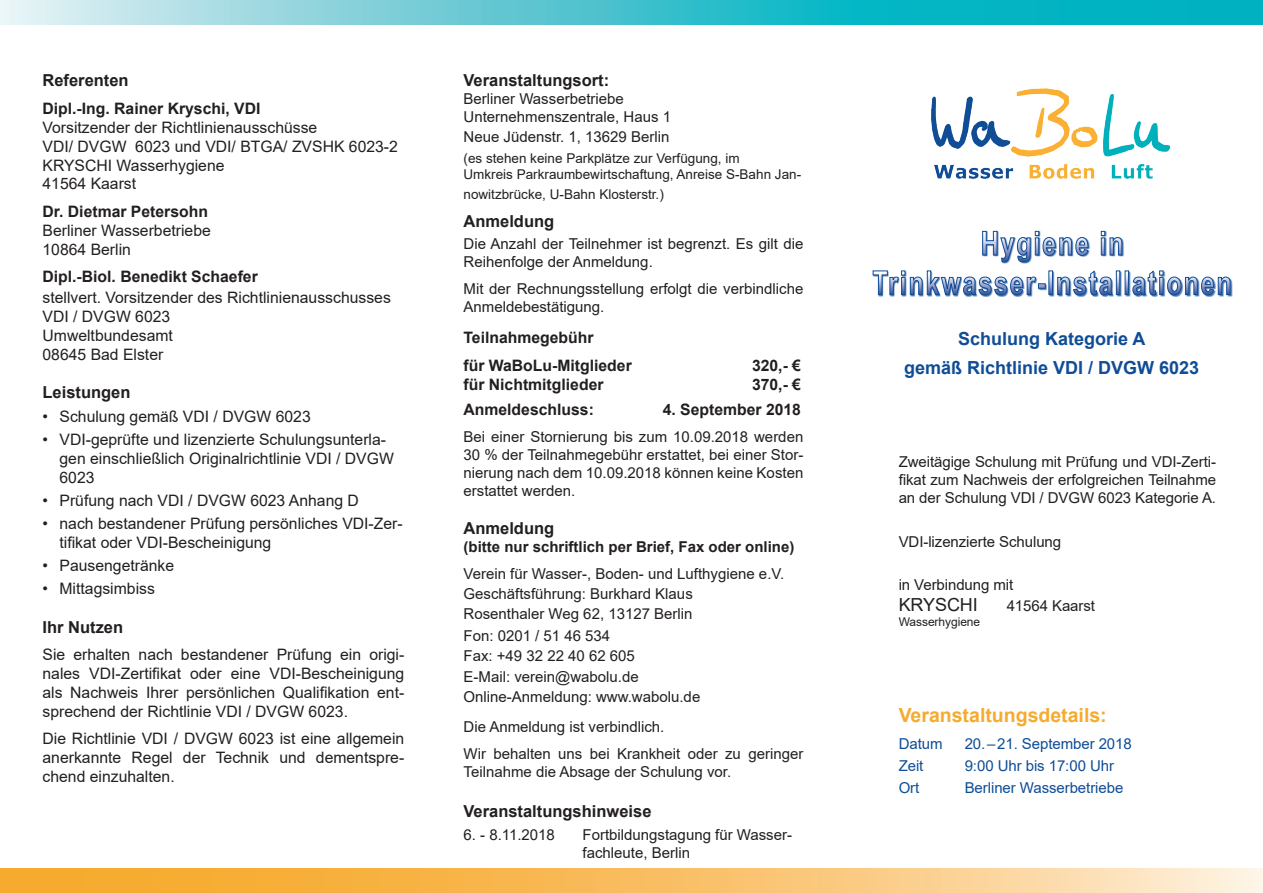
<style>
.page{position:relative;width:1263px;height:893px;background:#fff}
.page>*{position:absolute;margin:0;border:0;box-sizing:border-box;transform-origin:0 0}
.t1{font:700 19.5px "Arial";color:#f6ab2e}
.t2{font:700 18px/28.8px "Arial";color:#0f4d96;text-align:center}
.t3{font:18px "Arial";letter-spacing:-.005em;color:#231f20}
.t4{font:700 16.5px "Arial";color:#231f20}
.t5{font:15.75px/18.9px "Arial";color:#231f20}
.t6{font:700 15.75px/27.5px "Arial";color:#231f20}
.t7{font:15px/18px "Arial";color:#231f20}
.t8{font:15px "Arial";letter-spacing:-.005em;color:#0f4d96}
.t9{font:700 15px "Arial";color:#231f20}
.t10{font:13.5px/16.2px "Arial";color:#231f20}
.t11{font:12px "Arial";letter-spacing:-.005em;color:#231f20}
</style>
<div class="page">
<svg style="left:0;top:0;width:1263px;height:24px;background:#50c6d1"></svg>
<svg style="left:0;top:869px;width:1263px;height:24px;background:#f9c26c"></svg>
<svg style="left:872px;top:270px;width:359px;height:26px"></svg>
<svg style="left:982px;top:231px;width:140px;height:32px"></svg>
<img style="left:931px;top:88px;width:240px;height:91px">
<p class="t4" style="left:43px;top:69px;width:88px">Referenten</p>
<p class="t6" style="left:43px;top:95px;width:219px">Dipl.-Ing. Rainer Kryschi, VDI</p>
<p class="t5" style="left:43px;top:118px;width:357px">Vorsitzender der Richtlinienausschüsse<br>VDI/ DVGW 6023 und VDI/ BTGA/ ZVSHK 6023-2<br>KRYSCHI Wasserhygiene<br>41564 Kaarst</p>
<p class="t6" style="left:43px;top:198px;width:167px">Dr. Dietmar Petersohn</p>
<p class="t5" style="left:43px;top:221px;width:170px">Berliner Wasserbetriebe<br>10864 Berlin</p>
<p class="t6" style="left:43px;top:263px;width:217px">Dipl.-Biol. Benedikt Schaefer</p>
<p class="t5" style="left:43px;top:288px;width:350px">stellvert. Vorsitzender des Richtlinienausschusses<br>VDI / DVGW 6023<br>Umweltbundesamt<br>08645 Bad Elster</p>
<p class="t4" style="left:43px;top:381px;width:90px">Leistungen</p>
<p class="t5" style="left:43px;top:407px;width:270px">• Schulung gemäß VDI / DVGW 6023</p>
<p class="t5" style="left:60px;top:430px;width:336px;text-indent:-17px">• VDI-geprüfte und lizenzierte Schulungsunterla&shy;gen einschließlich Originalrichtlinie VDI / DVGW<br>6023</p>
<p class="t5" style="left:43px;top:491px;width:318px">• Prüfung nach VDI / DVGW 6023 Anhang D</p>
<p class="t5" style="left:60px;top:514px;width:345px;text-indent:-17px">• nach bestandener Prüfung persönliches VDI-Zer&shy;tifikat oder VDI-Bescheinigung</p>
<p class="t5" style="left:43px;top:556px;width:133px">• Pausengetränke</p>
<p class="t5" style="left:43px;top:579px;width:114px">• Mittagsimbiss</p>
<p class="t4" style="left:43px;top:615px;width:82px">Ihr Nutzen</p>
<p class="t5" style="left:43px;top:645px;width:363px;text-align:justify">Sie erhalten nach bestandener Prüfung ein origi&shy;nales VDI-Zertifikat oder eine VDI-Bescheinigung als Nachweis Ihrer persönlichen Qualifikation ent&shy;sprechend der Richtlinie VDI / DVGW 6023.</p>
<p class="t5" style="left:43px;top:729px;width:363px;text-align:justify">Die Richtlinie VDI / DVGW 6023 ist eine allgemein anerkannte Regel der Technik und dementspre&shy;chend einzuhalten.</p>
<p class="t4" style="left:463px;top:69px;width:147px">Veranstaltungsort:</p>
<p class="t7" style="left:463px;top:90px;width:209px">Berliner Wasserbetriebe<br>Unternehmenszentrale, Haus 1</p>
<p class="t7" style="left:463px;top:128px;width:207px">Neue Jüdenstr. 1, 13629 Berlin</p>
<p class="t10" style="left:463px;top:150px;width:339px">(es stehen keine Parkplätze zur Verfügung, im<br>Umkreis Parkraumbewirtschaftung, Anreise S-Bahn Jan-</p>
<p class="t10" style="left:463px;top:186px;width:202px">nowitzbrücke, U-Bahn Klosterstr.)</p>
<p class="t4" style="left:463px;top:210px;width:92px">Anmeldung</p>
<p class="t7" style="left:463px;top:235px;width:341px">Die Anzahl der Teilnehmer ist begrenzt. Es gilt die<br>Reihenfolge der Anmeldung.</p>
<p class="t7" style="left:463px;top:279px;width:341px">Mit der Rechnungsstellung erfolgt die verbindliche<br>Anmeldebestätigung.</p>
<p class="t6" style="left:463px;top:324px;width:170px">Teilnahmegebühr<br>für WaBoLu-Mitglieder</p>
<p class="t6" style="left:752px;top:352px;width:51px">320,- €</p>
<p class="t6" style="left:463px;top:371px;width:142px">für Nichtmitglieder</p>
<p class="t6" style="left:752px;top:371px;width:51px">370,- €</p>
<p class="t6" style="left:463px;top:396px;width:132px">Anmeldeschluss:</p>
<p class="t6" style="left:663px;top:396px;width:140px">4. September 2018</p>
<p class="t7" style="left:463px;top:427px;width:341px;text-align:justify">Bei einer Stornierung bis zum 10.09.2018 werden 30 % der Teilnahmegebühr erstattet, bei einer Stor&shy;nierung nach dem 10.09.2018 können keine Kosten erstattet werden.</p>
<p class="t4" style="left:463px;top:517px;width:92px">Anmeldung</p>
<p class="t9" style="left:463px;top:536px;width:332px">(bitte nur schriftlich per Brief, Fax oder online)</p>
<p class="t7" style="left:463px;top:563px;width:322px;line-height:20.1px">Verein für Wasser-, Boden- und Lufthygiene e.V.<br>Geschäftsführung: Burkhard Klaus<br>Rosenthaler Weg 62, 13127 Berlin</p>
<p class="t7" style="left:463px;top:626px;width:238px;line-height:20.1px">Fon: 0201 / 51 46 534<br>Fax: +49 32 22 40 62 605<br>E-Mail: verein@wabolu.de<br>Online-Anmeldung: www.wabolu.de</p>
<p class="t7" style="left:463px;top:714px;width:341px;line-height:26.5px">Die Anmeldung ist verbindlich.<br>Wir behalten uns bei Krankheit oder zu geringer</p>
<p class="t7" style="left:463px;top:762px;width:269px">Teilnahme die Absage der Schulung vor.</p>
<p class="t4" style="left:463px;top:799px;width:189px">Veranstaltungshinweise</p>
<p class="t7" style="left:463px;top:826px;width:93px">6. - 8.11.2018</p>
<p class="t7" style="left:583px;top:826px;width:211px">Fortbildungstagung für Wasser&shy;fachleute, Berlin</p>
<p class="t2" style="left:904px;top:324px;width:297px">Schulung Kategorie A<br>gemäß Richtlinie VDI / DVGW 6023</p>
<p class="t7" style="left:899px;top:452px;width:319px;text-align:justify">Zweitägige Schulung mit Prüfung und VDI-Zerti&shy;fikat zum Nachweis der erfolgreichen Teilnahme an der Schulung VDI / DVGW 6023 Kategorie A.</p>
<p class="t7" style="left:899px;top:533px;width:164px">VDI-lizenzierte Schulung</p>
<p class="t7" style="left:899px;top:575px;width:116px">in Verbindung mit</p>
<p class="t3" style="left:899px;top:593px;width:81px">KRYSCHI</p>
<p class="t7" style="left:1007px;top:597px;width:90px">41564 Kaarst</p>
<p class="t11" style="left:899px;top:613px;width:83px">Wasserhygiene</p>
<h1 class="t1" style="left:899px;top:701px;width:210px">Veranstaltungsdetails:</h1>
<p class="t8" style="left:899px;top:733px;width:45px">Datum</p>
<p class="t8" style="left:965px;top:733px;width:169px">20.–21. September 2018</p>
<p class="t8" style="left:899px;top:755px;width:26px">Zeit</p>
<p class="t8" style="left:965px;top:755px;width:151px">9:00 Uhr bis 17:00 Uhr</p>
<p class="t8" style="left:899px;top:777px;width:22px">Ort</p>
<p class="t8" style="left:965px;top:777px;width:160px">Berliner Wasserbetriebe</p>
</div>
